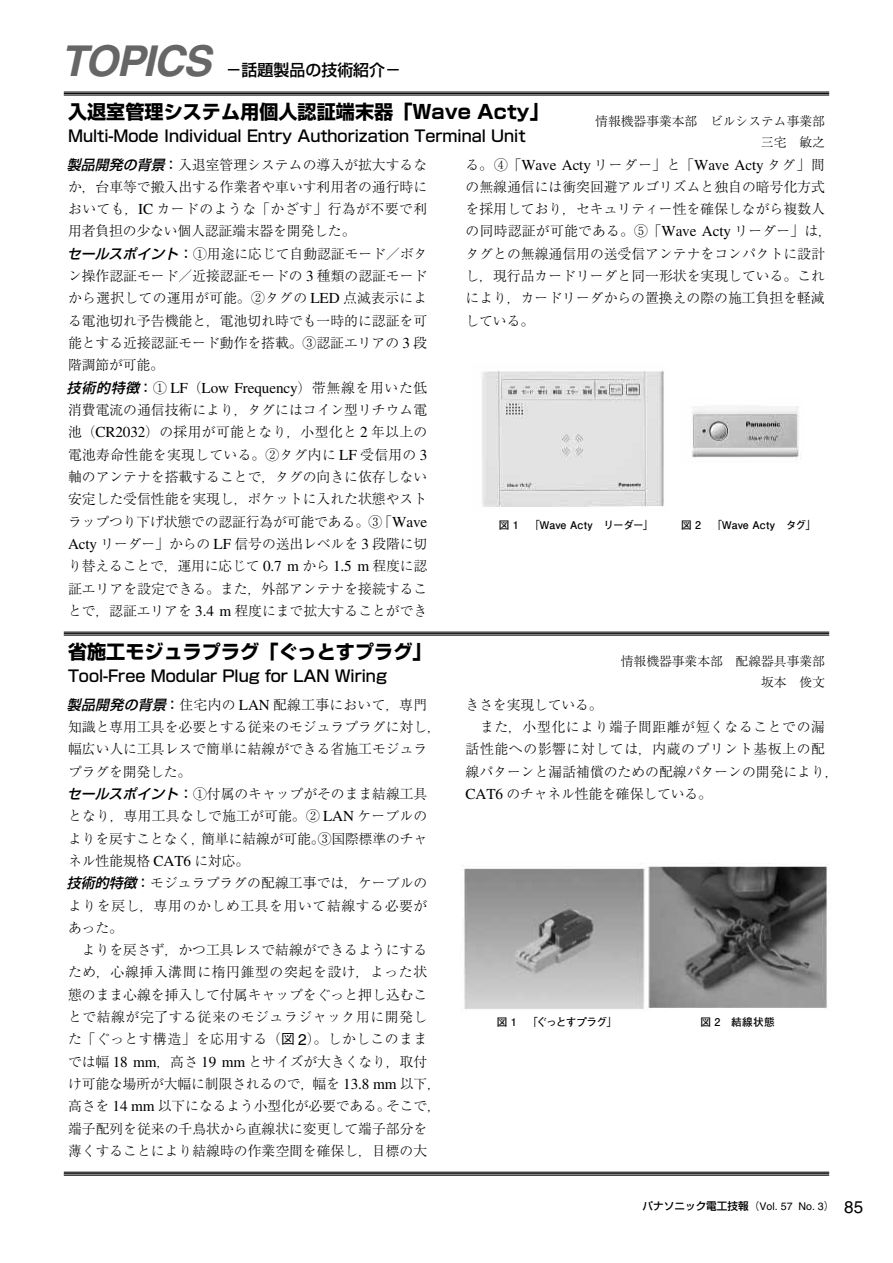
<style>
.page{position:relative;width:893px;height:1263px;background:#fff}
.page>*{position:absolute;margin:0;border:0;box-sizing:border-box;transform-origin:0 0}
.t1{font:italic 700 42.45px "Helvetica LT Std";color:#666}
.t2{font:19.2px "Shin Go Pro Bold 90 msp RKSJ H";color:#000}
.t3{font:15.9px "Shin Go Pro Medium 90 msp RKSJ H";color:#000}
.t4{font:15.15px "Times LT Std";letter-spacing:-.01em;color:#000}
.t5{font:13.8px/22.4px "Ryumin Pro Light 90 msp RKSJ H";color:#000}
.t6{font:12.75px/21.3px "Ryumin Pro Light 90 msp RKSJ H";color:#000;text-align:right}
.t7{font:10.65px "Futo Go B101 Pro Bold 90 msp RKSJ H";color:#000}
.t8{font:10.65px "Shin Go Pro Medium 90 msp RKSJ H";color:#000}
.t9{font:10.65px "Futo Go B101 Pro Bold 90 msp RKSJ H";letter-spacing:-.06em;color:#000}
.s1{font-family:"Shin Go Pro Medium 90 msp RKSJ H";font-style:italic}
.s2{font-family:"Shin Go Pro Medium 90 msp RKSJ H"}
.s3{font-family:"Times LT Std";font-size:15.15px}
.s4{font-family:"Shin Go Pro Medium 90 msp RKSJ H";font-style:italic;font-size:13.8px}
.s5{font-family:"Shin Go Pro Medium 90 msp RKSJ H";font-size:13.8px}
.s6{font-family:"Ryumin Pro Light 90 msp RKSJ H";font-size:13.8px}
.s7{font-family:"Gothic BBB Pro Medium 90 msp RKSJ H"}
.s8{font-family:"Helvetica LT Std";font-size:15.6px}
.s9{font-family:"Helvetica LT Std"}
.s10{font-family:"Helvetica LT Std";font-size:16.95px}
</style>
<div class="page">
<hr style="left:64px;top:92px;width:765px;height:1px;background:#000">
<hr style="left:64px;top:93px;width:765px;height:1px;background:#000">
<hr style="left:64px;top:94px;width:765px;height:2px;background:#000">
<hr style="left:64px;top:632px;width:765px;height:1px;background:#000">
<hr style="left:64px;top:633px;width:765px;height:1px;background:#000">
<hr style="left:64px;top:634px;width:765px;height:2px;background:#000">
<hr style="left:64px;top:1172px;width:765px;height:1px;background:#000">
<hr style="left:64px;top:1173px;width:765px;height:1px;background:#000">
<hr style="left:64px;top:1174px;width:765px;height:2px;background:#000">
<img style="left:481px;top:370px;width:183px;height:137px">
<img style="left:692px;top:406px;width:109px;height:54px">
<img style="left:463px;top:864px;width:366px;height:145px">
<h1 class="t1" style="left:61px;top:44px;width:161px">TOPICS</h1>
<p class="t3" style="left:226px;top:64px;width:177px">－話題製品の技術紹介－</p>
<h2 class="t2" style="left:68px;top:104px;width:482px">入退室管理システム用個人認証端末器「Wave Acty」</h2>
<p class="t3" style="left:68px;top:130px;width:459px">Multi-Mode Individual Entry Authorization Terminal Unit</p>
<p class="t5" style="left:67px;top:155px;width:362px"><span class="s1">製品開発の背景</span><span class="s2">：</span>入退室管理システムの導入が拡大するなか，台車等で搬入出する作業者や車いす利用者の通行時においても，<span class="s3">IC</span> カードのような「かざす」行為が不要で利用者負担の少ない個人認証端末器を開発した。<br><span class="s1">セールスポイント</span><span class="s2">：</span>①用途に応じて自動認証モード／ボタン操作認証モード／近接認証モードの <span class="s3">3</span> 種類の認証モードから選択しての運用が可能。②タグの <span class="s3">LED</span> 点滅表示による電池切れ予告機能と，電池切れ時でも一時的に認証を可能とする近接認証モード動作を搭載。③認証エリアの <span class="s3">3</span> 段階調節が可能。</p>
<p class="t4" style="left:67px;top:383px;width:362px"><span class="s4">技術的特徴</span><span class="s5">：</span><span class="s6">①</span> LF<span class="s6">（</span>Low Frequency<span class="s6">）帯無線を用いた低</span></p>
<p class="t5" style="left:68px;top:401px;width:361px;text-align:justify">消費電流の通信技術により，タグにはコイン型リチウム電池（<span class="s3">CR2032</span>）の採用が可能となり，小型化と <span class="s3">2</span> 年以上の電池寿命性能を実現している。②タグ内に <span class="s3">LF</span> 受信用の <span class="s3">3</span>軸のアンテナを搭載することで，タグの向きに依存しない安定した受信性能を実現し，ポケットに入れた状態やストラップつり下げ状態での認証行為が可能である。③「<span class="s3">Wave Acty</span> リーダー」からの <span class="s3">LF</span> 信号の送出レベルを <span class="s3">3</span> 段階に切り替えることで，運用に応じて <span class="s3">0.7 m</span> から <span class="s3">1.5 m</span> 程度に認証エリアを設定できる。また，外部アンテナを接続することで，認証エリアを <span class="s3">3.4 m</span> 程度にまで拡大することができ</p>
<p class="t6" style="left:595px;top:112px;width:231px">情報機器事業本部　ビルシステム事業部三宅　敏之</p>
<p class="t4" style="left:466px;top:159px;width:361px"><span class="s6">る。④「</span>Wave Acty <span class="s6">リーダー」と「</span>Wave Acty <span class="s6">タグ」間</span></p>
<p class="t5" style="left:466px;top:177px;width:368px">の無線通信には衝突回避アルゴリズムと独自の暗号化方式を採用しており，セキュリティー性を確保しながら複数人の同時認証が可能である。⑤「<span class="s3">Wave Acty</span> リーダー」は，タグとの無線通信用の送受信アンテナをコンパクトに設計し，現行品カードリーダと同一形状を実現している。これにより，カードリーダからの置換えの際の施工負担を軽減している。</p>
<p class="t7" style="left:499px;top:521px;width:156px">図 1　「Wave Acty　リーダー」</p>
<p class="t7" style="left:681px;top:521px;width:137px">図 2　「Wave Acty　タグ」</p>
<h2 class="t2" style="left:68px;top:644px;width:365px">省施工モジュラプラグ「ぐっとすプラグ」</h2>
<p class="t3" style="left:68px;top:670px;width:320px">Tool-Free Modular Plug for LAN Wiring</p>
<p class="t5" style="left:67px;top:695px;width:376px"><span class="s1">製品開発の背景</span><span class="s2">：</span>住宅内の <span class="s3">LAN</span> 配線工事において，専門知識と専用工具を必要とする従来のモジュラプラグに対し，幅広い人に工具レスで簡単に結線ができる省施工モジュラプラグを開発した。<br><span class="s1">セールスポイント</span><span class="s2">：</span>①付属のキャップがそのまま結線工具となり，専用工具なしで施工が可能。② <span class="s3">LAN</span> ケーブルのよりを戻すことなく，簡単に結線が可能。③国際標準のチャネル性能規格 <span class="s3">CAT6</span> に対応。<br><span class="s1">技術的特徴</span><span class="s2">：</span>モジュラプラグの配線工事では，ケーブルのよりを戻し，専用のかしめ工具を用いて結線する必要があった。<br>　よりを戻さず，かつ工具レスで結線ができるようにするため，心線挿入溝間に楕円錐型の突起を設け，よった状態のまま心線を挿入して付属キャップをぐっと押し込むことで結線が完了する従来のモジュラジャック用に開発した「ぐっとす構造」を応用する（<span class="s7">図</span> <span class="s8">2</span>）。しかしこのままでは幅 <span class="s3">18 mm</span>，高さ <span class="s3">19 mm</span> とサイズが大きくなり，取付け可能な場所が大幅に制限されるので，幅を <span class="s3">13.8 mm</span> 以下，高さを <span class="s3">14 mm</span> 以下になるよう小型化が必要である。そこで，端子配列を従来の千鳥状から直線状に変更して端子部分を薄くすることにより結線時の作業空間を確保し，目標の大</p>
<p class="t5" style="left:466px;top:695px;width:374px">きさを実現している。<br>　また，小型化により端子間距離が短くなることでの漏話性能への影響に対しては，内蔵のプリント基板上の配線パターンと漏話補償のための配線パターンの開発により，<br><span class="s3">CAT6</span> のチャネル性能を確保している。</p>
<p class="t6" style="left:621px;top:652px;width:206px">情報機器事業本部　配線器具事業部坂本　俊文</p>
<p class="t9" style="left:497px;top:1018px;width:122px">図 1　「ぐっとすプラグ」</p>
<p class="t7" style="left:700px;top:1018px;width:76px">図 2　結線状態</p>
<p class="t8" style="left:642px;top:1201px;width:222px">パナソニック電工技報<span class="s7">（</span><span class="s9">Vol. 57 No. 3</span><span class="s7">）</span> <span class="s10">85</span></p>
</div>
